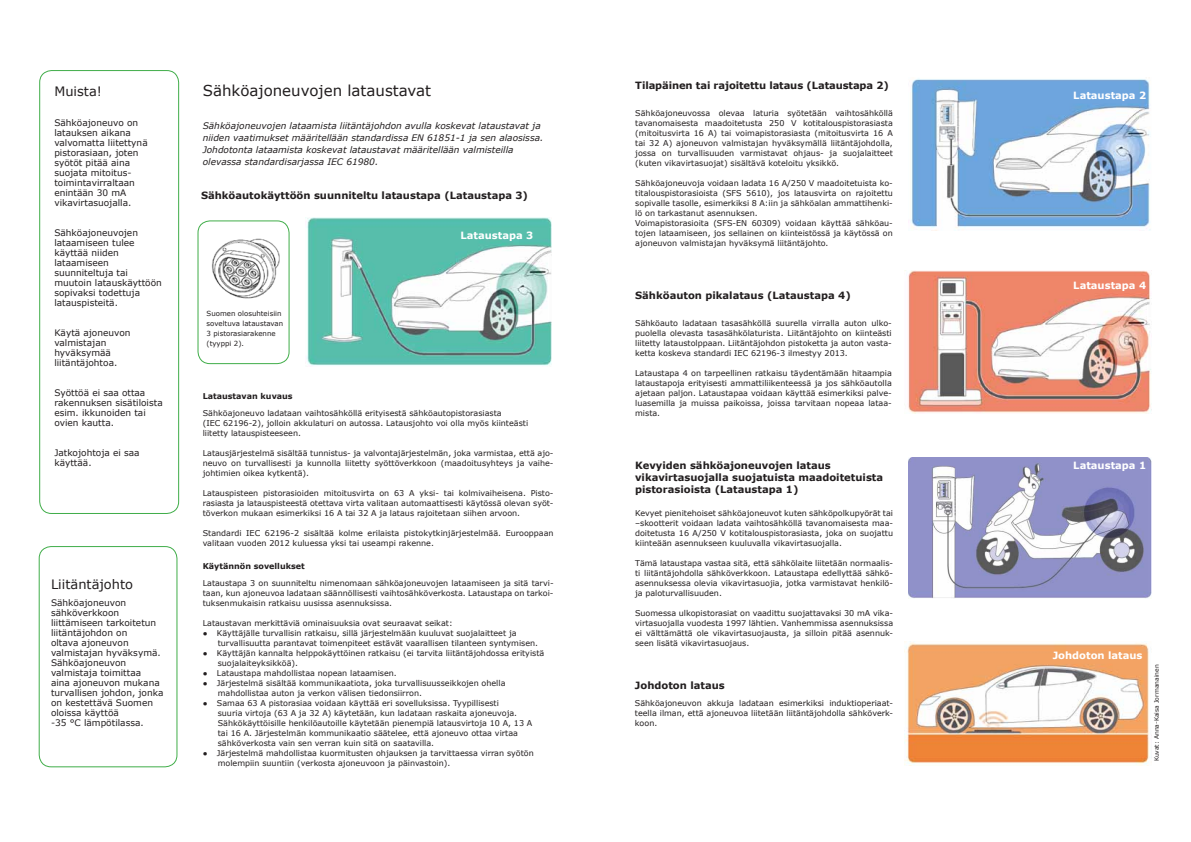
<style>
.page{position:relative;width:1191px;height:842px;background:#fff}
.page>*{position:absolute;margin:0;border:0;box-sizing:border-box;transform-origin:0 0}
.t1{font:15px "Verdana";color:#221e1f}
.t2{font:13px "Verdana";color:#221e1f}
.t3{font:700 10px/12px "Verdana";color:#221e1f}
.t4{font:700 10px "Verdana";color:#fff}
.t5{font:9px/10px "Verdana";color:#221e1f}
.t6{font:italic 9px/12px "Verdana";color:#221e1f}
.t7{font:8px/10px "Verdana";color:#221e1f;text-align:justify}
.t8{font:700 8px "Verdana";color:#221e1f}
.t9{font:7px/10px "Verdana";color:#221e1f}
.t10{font:6px "Verdana";color:#221e1f}
.s1{font-family:"Arial"}
</style>
<div class="page">
<div style="left:39px;top:546px;width:138px;height:221px;border:1px solid #40ad49;border-radius:12px"></div>
<img style="left:910px;top:78px;width:241px;height:152px">
<img style="left:908px;top:271px;width:243px;height:143px">
<img style="left:904px;top:641px;width:245px;height:124px">
<img style="left:909px;top:457px;width:242px;height:141px">
<img style="left:211px;top:238px;width:69px;height:61px">
<div style="left:197px;top:220px;width:92px;height:144px;border:1px solid #40ad49;border-radius:12px"></div>
<img style="left:306px;top:218px;width:246px;height:148px">
<div style="left:39px;top:70px;width:140px;height:444px;border:1px solid #40ad49;border-radius:12px"></div>
<h2 class="t2" style="left:54px;top:82px;width:49px">Muista!</h2>
<h1 class="t1" style="left:203px;top:80px;width:230px">Sähköajoneuvojen lataustavat</h1>
<p class="t5" style="left:54px;top:118px;width:95px">Sähköajoneuvo on latauksen aikana valvomatta liitettynä pistorasiaan, joten syötöt pitää aina suojata mitoitus&shy;toimintavirraltaan enintään 30 mA vikavirtasuojalla.</p>
<p class="t5" style="left:54px;top:228px;width:109px">Sähköajoneuvojen lataamiseen tulee käyttää niiden lataamiseen suunniteltuja tai muutoin latauskäyttöön sopivaksi todettuja latauspisteitä.</p>
<p class="t5" style="left:54px;top:328px;width:78px">Käytä ajoneuvon valmistajan hyväksymää liitäntäjohtoa.</p>
<p class="t5" style="left:54px;top:388px;width:110px">Syöttöä ei saa ottaa rakennuksen sisätiloista esim. ikkunoiden tai ovien kautta.</p>
<p class="t5" style="left:54px;top:448px;width:87px">Jatkojohtoja ei saa käyttää.</p>
<p class="t6" style="left:203px;top:120px;width:342px">Sähköajoneuvojen lataamista liitäntäjohdon avulla koskevat lataustavat ja niiden vaatimukset määritellään standardissa EN 61851-1 ja sen alaosissa.<br>Johdotonta lataamista koskevat lataustavat määritellään valmisteilla olevassa standardisarjassa IEC 61980.</p>
<p class="t3" style="left:201px;top:189px;width:328px">Sähköautokäyttöön suunniteltu lataustapa (Lataustapa 3)</p>
<p class="t4" style="left:460px;top:228px;width:74px">Lataustapa 3</p>
<p class="t9" style="left:207px;top:308px;width:78px">Suomen olosuhteisiin soveltuva lataustavan<br>3 pistorasiarakenne (tyyppi 2).</p>
<p class="t8" style="left:203px;top:390px;width:91px">Lataustavan kuvaus</p>
<p class="t7" style="left:203px;top:408px;width:327px;text-align:left">Sähköajoneuvo ladataan vaihtosähköllä erityisestä sähköautopistorasiasta<br>(IEC 62196-2), jolloin akkulaturi on autossa. Latausjohto voi olla myös kiinteästi liitetty latauspisteeseen.</p>
<p class="t7" style="left:203px;top:448px;width:352px">Latausjärjestelmä sisältää tunnistus- ja valvontajärjestelmän, joka varmistaa, että ajo&shy;neuvo on turvallisesti ja kunnolla liitetty syöttöverkkoon (maadoitusyhteys ja vaihe&shy;johtimien oikea kytkentä).</p>
<p class="t7" style="left:203px;top:488px;width:352px">Latauspisteen pistorasioiden mitoitusvirta on 63 A yksi- tai kolmivaiheisena. Pisto&shy;rasiasta ja latauspisteestä otettava virta valitaan automaattisesti käytössä olevan syöt&shy;töverkon mukaan esimerkiksi 16 A tai 32 A ja lataus rajoitetaan siihen arvoon.</p>
<p class="t7" style="left:203px;top:528px;width:352px">Standardi IEC 62196-2 sisältää kolme erilaista pistokytkinjärjestelmää. Eurooppaan valitaan vuoden 2012 kuluessa yksi tai useampi rakenne.</p>
<p class="t8" style="left:203px;top:560px;width:104px">Käytännön sovellukset</p>
<p class="t7" style="left:203px;top:578px;width:352px">Lataustapa 3 on suunniteltu nimenomaan sähköajoneuvojen lataamiseen ja sitä tarvi&shy;taan, kun ajoneuvoa ladataan säännöllisesti vaihtosähköverkosta. Lataustapa on tarkoi&shy;tuksenmukaisin ratkaisu uusissa asennuksissa.</p>
<p class="t7" style="left:203px;top:618px;width:251px">Lataustavan merkittäviä ominaisuuksia ovat seuraavat seikat:</p>
<p class="t7" style="left:218px;top:628px;width:322px;text-indent:-15px"><span class="s1">●</span> Käyttäjälle turvallisin ratkaisu, sillä järjestelmään kuuluvat suojalaitteet ja turvallisuutta parantavat toimenpiteet estävät vaarallisen tilanteen syntymisen.</p>
<p class="t7" style="left:218px;top:648px;width:328px;text-indent:-15px"><span class="s1">●</span> Käyttäjän kannalta helppokäyttöinen ratkaisu (ei tarvita liitäntäjohdossa erityistä suojalaiteyksikköä).</p>
<p class="t7" style="left:203px;top:668px;width:196px"><span class="s1">●</span> Lataustapa mahdollistaa nopean lataamisen.</p>
<p class="t7" style="left:218px;top:678px;width:289px;text-indent:-15px"><span class="s1">●</span> Järjestelmä sisältää kommunikaatiota, joka turvallisuusseikkojen ohella mahdollistaa auton ja verkon välisen tiedonsiirron.</p>
<p class="t7" style="left:218px;top:698px;width:316px;text-align:left;text-indent:-15px"><span class="s1">●</span> Samaa 63 A pistorasiaa voidaan käyttää eri sovelluksissa. Tyypillisesti<br>suuria virtoja (63 A ja 32 A) käytetään, kun ladataan raskaita ajoneuvoja.<br>Sähkökäyttöisille henkilöautoille käytetään pienempiä latausvirtoja 10 A, 13 A tai 16 A. Järjestelmän kommunikaatio säätelee, että ajoneuvo ottaa virtaa sähköverkosta vain sen verran kuin sitä on saatavilla.</p>
<p class="t7" style="left:218px;top:748px;width:317px;text-indent:-15px"><span class="s1">●</span> Järjestelmä mahdollistaa kuormitusten ohjauksen ja tarvittaessa virran syötön molempiin suuntiin (verkosta ajoneuvoon ja päinvastoin).</p>
<h2 class="t2" style="left:51px;top:575px;width:84px">Liitäntäjohto</h2>
<p class="t5" style="left:51px;top:598px;width:114px">Sähköajoneuvon sähköverkkoon liittämiseen tarkoitetun liitäntäjohdon on<br>oltava ajoneuvon valmistajan hyväksymä.<br>Sähköajoneuvon valmistaja toimittaa<br>aina ajoneuvon mukana turvallisen johdon, jonka on kestettävä Suomen oloissa käyttöä<br>-35 °C lämpötilassa.</p>
<p class="t3" style="left:635px;top:79px;width:255px">Tilapäinen tai rajoitettu lataus (Lataustapa 2)</p>
<p class="t7" style="left:635px;top:108px;width:259px">Sähköajoneuvossa olevaa laturia syötetään vaihtosähköllä tavanomaisesta maadoitetusta 250 V kotitalouspistorasiasta (mitoitusvirta 16 A) tai voimapistorasiasta (mitoitusvirta 16 A tai 32 A) ajoneuvon valmistajan hyväksymällä liitäntäjohdolla, jossa on turvallisuuden varmistavat ohjaus- ja suojalaitteet (kuten vikavirtasuojat) sisältävä koteloitu yksikkö.</p>
<p class="t7" style="left:635px;top:178px;width:259px;text-align:left">Sähköajoneuvoja voidaan ladata 16 A/250 V maadoitetuista ko&shy;titalouspistorasioista (SFS 5610), jos latausvirta on rajoitettu sopivalle tasolle, esimerkiksi 8 A:iin ja sähköalan ammattihenki&shy;lö on tarkastanut asennuksen.<br>Voimapistorasioita (SFS-EN 60309) voidaan käyttää sähköau&shy;tojen lataamiseen, jos sellainen on kiinteistössä ja käytössä on ajoneuvon valmistajan hyväksymä liitäntäjohto.</p>
<p class="t3" style="left:635px;top:289px;width:217px">Sähköauton pikalataus (Lataustapa 4)</p>
<p class="t7" style="left:635px;top:318px;width:258px">Sähköauto ladataan tasasähköllä suurella virralla auton ulko&shy;puolella olevasta tasasähkölaturista. Liitäntäjohto on kiinteästi liitetty lataustolppaan. Liitäntäjohdon pistoketta ja auton vasta&shy;ketta koskeva standardi IEC 62196-3 ilmestyy 2013.</p>
<p class="t7" style="left:635px;top:368px;width:258px">Lataustapa 4 on tarpeellinen ratkaisu täydentämään hitaampia lataustapoja erityisesti ammattiliikenteessä ja jos sähköautolla ajetaan paljon. Lataustapaa voidaan käyttää esimerkiksi palve&shy;luasemilla ja muissa paikoissa, joissa tarvitaan nopeaa lataa&shy;mista.</p>
<p class="t3" style="left:635px;top:459px;width:250px">Kevyiden sähköajoneuvojen lataus vikavirtasuojalla suojatuista maadoitetuista pistorasioista (Lataustapa 1)</p>
<p class="t7" style="left:635px;top:508px;width:259px">Kevyet pienitehoiset sähköajoneuvot kuten sähköpolkupyörät tai –skootterit voidaan ladata vaihtosähköllä tavanomaisesta maa&shy;doitetusta 16 A/250 V kotitalouspistorasiasta, joka on suojattu kiinteään asennukseen kuuluvalla vikavirtasuojalla.</p>
<p class="t7" style="left:635px;top:558px;width:259px">Tämä lataustapa vastaa sitä, että sähkölaite liitetään normaalis&shy;ti liitäntäjohdolla sähköverkkoon. Lataustapa edellyttää sähkö&shy;asennuksessa olevia vikavirtasuojia, jotka varmistavat henkilö&shy;ja paloturvallisuuden.</p>
<p class="t7" style="left:635px;top:608px;width:259px">Suomessa ulkopistorasiat on vaadittu suojattavaksi 30 mA vika&shy;virtasuojalla vuodesta 1997 lähtien. Vanhemmissa asennuksissa ei välttämättä ole vikavirtasuojausta, ja silloin pitää asennuk&shy;seen lisätä vikavirtasuojaus.</p>
<p class="t3" style="left:635px;top:679px;width:91px">Johdoton lataus</p>
<p class="t7" style="left:635px;top:698px;width:260px">Sähköajoneuvon akkuja ladataan esimerkiksi induktioperiaat&shy;teella ilman, että ajoneuvoa liitetään liitäntäjohdolla sähköverk&shy;koon.</p>
<p class="t4" style="left:1073px;top:88px;width:74px">Lataustapa 2</p>
<p class="t4" style="left:1073px;top:278px;width:74px">Lataustapa 4</p>
<p class="t4" style="left:1073px;top:458px;width:74px">Lataustapa 1</p>
<p class="t4" style="left:1052px;top:648px;width:91px">Johdoton lataus</p>
<p class="t10" style="left:1152px;top:761px;width:98px;rotate:-90deg">Kuvat: Anna-Kaisa Jormanainen</p>
</div>
